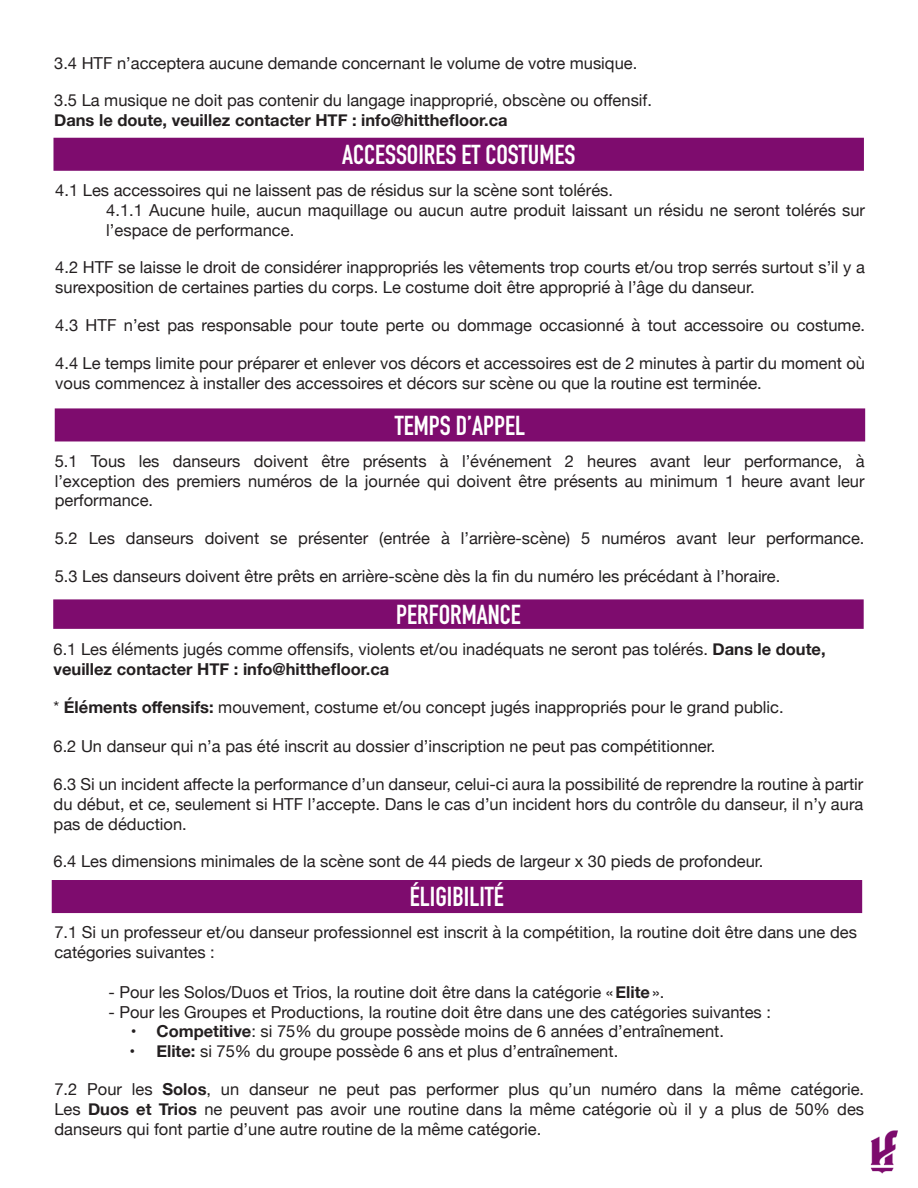
<style>
.page{position:relative;width:918px;height:1188px;background:#fff}
.page>*{position:absolute;margin:0;border:0;box-sizing:border-box;transform-origin:0 0}
.t1{font:700 27px "DIN Condensed";color:#fff}
.t2{font:16.5px/19.8px "Helvetica Neue";color:#231f20}
.t3{font:700 16.5px "Helvetica Neue";color:#231f20}
.s1{font-weight:700}
</style>
<div class="page">
<img style="left:870px;top:1130px;width:28px;height:44px">
<div style="left:54px;top:138px;width:809px;height:32px;background:#7e0c6e"></div>
<div style="left:53px;top:138px;width:811px;height:33px;border:2px solid #7e0c6e"></div>
<div style="left:55px;top:409px;width:809px;height:32px;background:#7e0c6e"></div>
<div style="left:55px;top:408px;width:810px;height:33px;border:2px solid #7e0c6e"></div>
<div style="left:54px;top:600px;width:809px;height:28px;background:#7e0c6e"></div>
<div style="left:53px;top:599px;width:811px;height:30px;border:2px solid #7e0c6e"></div>
<div style="left:52px;top:881px;width:809px;height:31px;background:#7e0c6e"></div>
<div style="left:52px;top:880px;width:810px;height:33px;border:2px solid #7e0c6e"></div>
<p class="t2" style="left:54px;top:54px;width:585px">3.4 HTF n’acceptera aucune demande concernant le volume de votre musique.</p>
<p class="t2" style="left:54px;top:92px;width:599px">3.5 La musique ne doit pas contenir du langage inapproprié, obscène ou offensif.</p>
<p class="t3" style="left:54px;top:107px;width:455px">Dans le doute, veuillez contacter HTF : info@hitthefloor.ca</p>
<p class="t1" style="left:342px;top:136px;width:235px">ACCESSOIRES ET COSTUMES</p>
<p class="t2" style="left:55px;top:181px;width:559px">4.1 Les accessoires qui ne laissent pas de résidus sur la scène sont tolérés.</p>
<p class="t2" style="left:106px;top:201px;width:760px">4.1.1 Aucune huile, aucun maquillage ou aucun autre produit laissant un résidu ne seront tolérés sur l’espace de performance.</p>
<p class="t2" style="left:55px;top:259px;width:811px">4.2 HTF se laisse le droit de considérer inappropriés les vêtements trop courts et/ou trop serrés surtout s’il y a surexposition de certaines parties du corps. Le costume doit être approprié à l’âge du danseur.</p>
<p class="t2" style="left:55px;top:316px;width:811px">4.3 HTF n’est pas responsable pour toute perte ou dommage occasionné à tout accessoire ou costume.</p>
<p class="t2" style="left:55px;top:354px;width:811px">4.4 Le temps limite pour préparer et enlever vos décors et accessoires est de 2 minutes à partir du moment où vous commencez à installer des accessoires et décors sur scène ou que la routine est terminée.</p>
<p class="t1" style="left:395px;top:407px;width:132px">TEMPS D’APPEL</p>
<p class="t2" style="left:55px;top:452px;width:811px">5.1 Tous les danseurs doivent être présents à l’événement 2 heures avant leur performance, à</p>
<p class="t2" style="left:55px;top:472px;width:811px">l’exception des premiers numéros de la journée qui doivent être présents au minimum 1 heure avant leur performance.</p>
<p class="t2" style="left:55px;top:529px;width:811px">5.2 Les danseurs doivent se présenter (entrée à l’arrière-scène) 5 numéros avant leur performance.</p>
<p class="t2" style="left:55px;top:567px;width:727px">5.3 Les danseurs doivent être prêts en arrière-scène dès la fin du numéro les précédant à l’horaire.</p>
<p class="t1" style="left:396px;top:596px;width:126px">PERFORMANCE</p>
<p class="t2" style="left:54px;top:640px;width:774px">6.1 Les éléments jugés comme offensifs, violents et/ou inadéquats ne seront pas tolérés. <span class="s1">Dans le doute,</span></p>
<p class="t3" style="left:54px;top:656px;width:337px">veuillez contacter HTF : info@hitthefloor.ca</p>
<p class="t2" style="left:54px;top:698px;width:732px">* <span class="s1">Éléments offensifs:</span> mouvement, costume et/ou concept jugés inappropriés pour le grand public.</p>
<p class="t2" style="left:54px;top:737px;width:663px">6.2 Un danseur qui n’a pas été inscrit au dossier d’inscription ne peut pas compétitionner.</p>
<p class="t2" style="left:54px;top:775px;width:811px;text-align:justify">6.3 Si un incident affecte la performance d’un danseur, celui-ci aura la possibilité de reprendre la routine à partir du début, et ce, seulement si HTF l’accepte. Dans le cas d’un incident hors du contrôle du danseur, il n’y aura pas de déduction.</p>
<p class="t2" style="left:54px;top:853px;width:711px">6.4 Les dimensions minimales de la scène sont de 44 pieds de largeur x 30 pieds de profondeur.</p>
<p class="t1" style="left:410px;top:879px;width:95px">ÉLIGIBILITÉ</p>
<p class="t2" style="left:54px;top:924px;width:804px">7.1 Si un professeur et/ou danseur professionnel est inscrit à la compétition, la routine doit être dans une des catégories suivantes :</p>
<p class="t2" style="left:108px;top:983px;width:557px">- Pour les Solos/Duos et Trios, la routine doit être dans la catégorie «<span class="s1">Elite</span>».</p>
<p class="t2" style="left:108px;top:1003px;width:664px">- Pour les Groupes et Productions, la routine doit être dans une des catégories suivantes :</p>
<p class="t2" style="left:131px;top:1023px;width:595px"><span class="s1">• Competitive</span>: si 75% du groupe possède moins de 6 années d’entraînement.</p>
<p class="t2" style="left:129px;top:1042px;width:490px"><span class="s1">• Elite:</span> si 75% du groupe possède 6 ans et plus d’entraînement.</p>
<p class="t2" style="left:54px;top:1080px;width:811px">7.2 Pour les <span class="s1">Solos</span>, un danseur ne peut pas performer plus qu’un numéro dans la même catégorie.</p>
<p class="t2" style="left:54px;top:1100px;width:811px">Les <span class="s1">Duos et Trios</span> ne peuvent pas avoir une routine dans la même catégorie où il y a plus de 50% des</p>
<p class="t2" style="left:54px;top:1120px;width:488px">danseurs qui font partie d’une autre routine de la même catégorie.</p>
</div>
